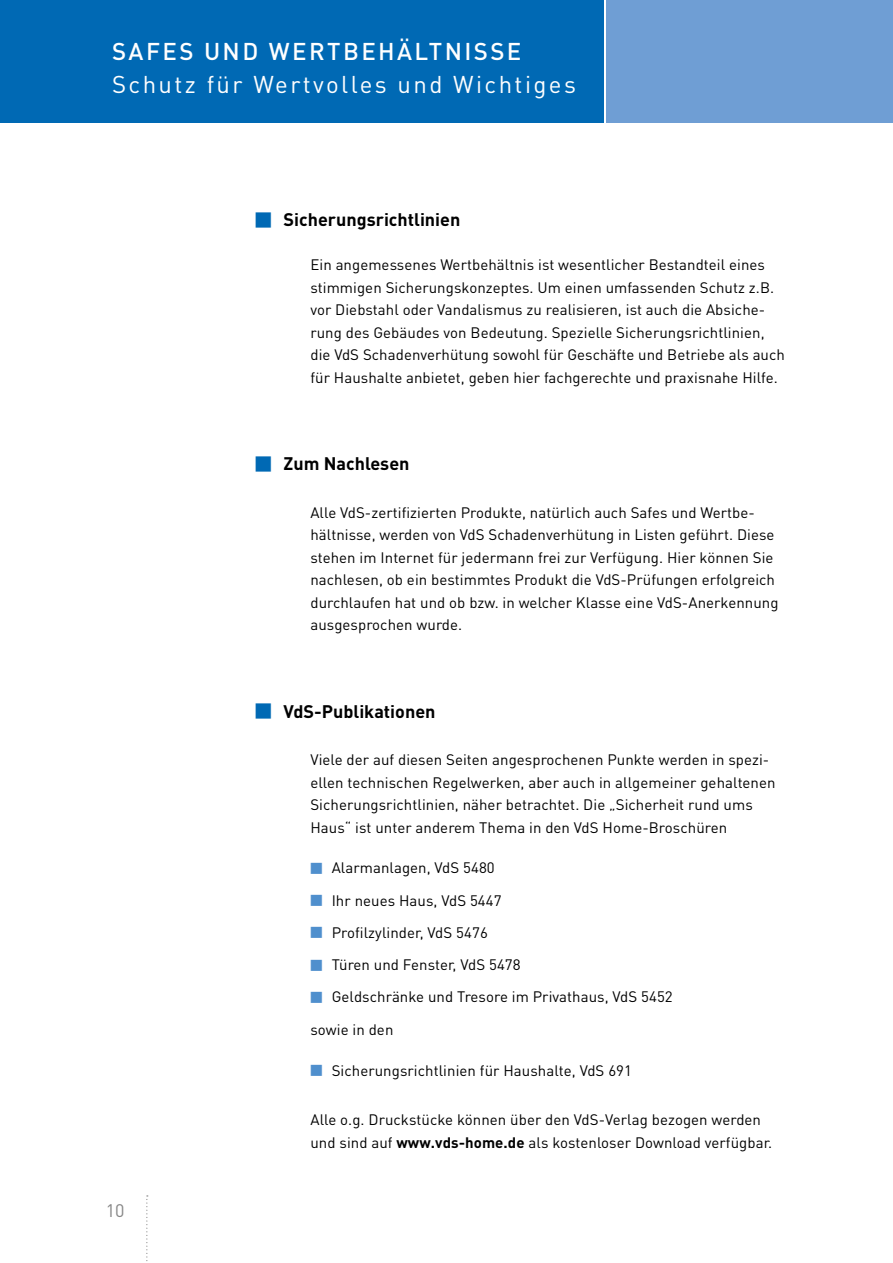
<style>
.page{position:relative;width:893px;height:1263px;background:#fff}
.page>*{position:absolute;margin:0;border:0;box-sizing:border-box;transform-origin:0 0}
.t1{font:24px "DINOT";letter-spacing:.1em;color:#fff}
.t2{font:500 24px "DINOT";letter-spacing:.1em;color:#fff}
.t3{font:700 18px "DINOT";color:#000}
.t4{font:18px "DINOT";color:#878787}
.t5{font:15px/22.5px "DINOT";letter-spacing:.005em;color:#000}
.s1{font-weight:700}
</style>
<div class="page">
<div style="left:0;top:0;width:603px;height:122px;background:#0069b4"></div>
<div style="left:607px;top:0;width:286px;height:122px;background:#6f9ed4"></div>
<svg style="left:146px;top:1195px;width:2px;height:66px"></svg>
<h1 class="t2" style="left:112px;top:35px;width:411px">SAFES UND WERTBEHÄLTNISSE</h1>
<h1 class="t1" style="left:112px;top:68px;width:465px">Schutz für Wertvolles und Wichtiges</h1>
<p class="t3" style="left:284px;top:208px;width:178px">Sicherungsrichtlinien</p>
<p class="t5" style="left:310px;top:253px;width:476px">Ein angemessenes Wertbehältnis ist wesentlicher Bestandteil eines stimmigen Sicherungskonzeptes. Um einen umfassenden Schutz z.B. vor Diebstahl oder Vandalismus zu realisieren, ist auch die Absiche&shy;rung des Gebäudes von Bedeutung. Spezielle Sicherungsrichtlinien, die VdS Schadenverhütung sowohl für Geschäfte und Betriebe als auch für Haushalte anbietet, geben hier fachgerechte und praxisnahe Hilfe.</p>
<p class="t3" style="left:284px;top:452px;width:127px">Zum Nachlesen</p>
<p class="t5" style="left:310px;top:500px;width:470px">Alle VdS-zertifizierten Produkte, natürlich auch Safes und Wertbe&shy;hältnisse, werden von VdS Schadenverhütung in Listen geführt. Diese stehen im Internet für jedermann frei zur Verfügung. Hier können Sie nachlesen, ob ein bestimmtes Produkt die VdS-Prüfungen erfolgreich durchlaufen hat und ob bzw. in welcher Klasse eine VdS-Anerkennung ausgesprochen wurde.</p>
<p class="t4" style="left:106px;top:1198px;width:20px">10</p>
<p class="t3" style="left:284px;top:699px;width:153px">VdS-Publikationen</p>
<p class="t5" style="left:310px;top:748px;width:467px">Viele der auf diesen Seiten angesprochenen Punkte werden in spezi&shy;ellen technischen Regelwerken, aber auch in allgemeiner gehaltenen Sicherungsrichtlinien, näher betrachtet. Die „Sicherheit rund ums Haus“ ist unter anderem Thema in den VdS Home-Broschüren</p>
<p class="t5" style="left:332px;top:856px;width:165px">Alarmanlagen, VdS 5480</p>
<p class="t5" style="left:332px;top:888px;width:171px">Ihr neues Haus, VdS 5447</p>
<p class="t5" style="left:332px;top:920px;width:158px">Profilzylinder, VdS 5476</p>
<p class="t5" style="left:332px;top:953px;width:190px">Türen und Fenster, VdS 5478</p>
<p class="t5" style="left:332px;top:985px;width:343px">Geldschränke und Tresore im Privathaus, VdS 5452</p>
<p class="t5" style="left:310px;top:1018px;width:84px">sowie in den</p>
<p class="t5" style="left:332px;top:1058px;width:302px">Sicherungsrichtlinien für Haushalte, VdS 691</p>
<p class="t5" style="left:310px;top:1108px;width:463px">Alle o.g. Druckstücke können über den VdS-Verlag bezogen werden und sind auf <span class="s1">www.vds-home.de</span> als kostenloser Download verfügbar.</p>
</div>
